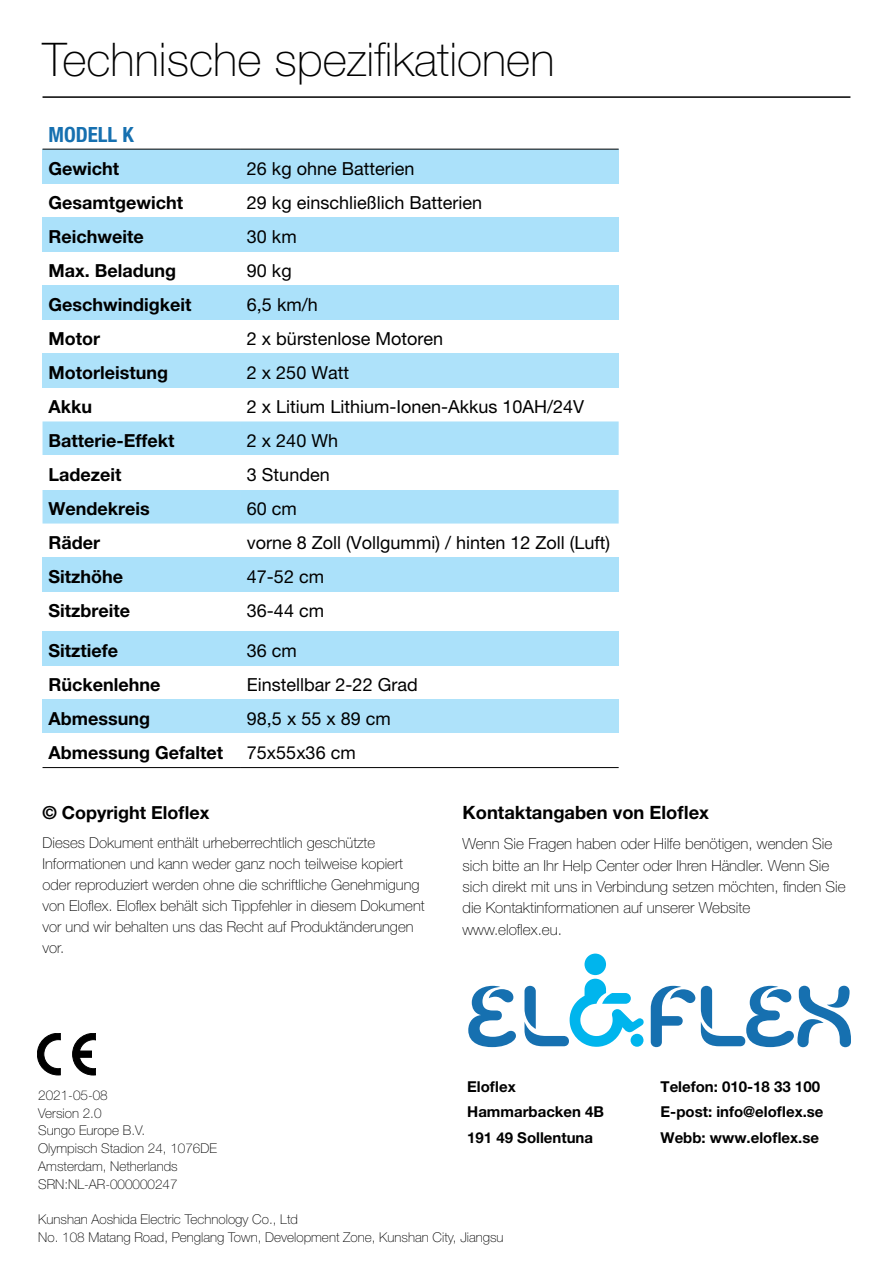
<style>
.page{position:relative;width:893px;height:1263px;background:#fff}
.page>*{position:absolute;margin:0;border:0;box-sizing:border-box;transform-origin:0 0}
.t1{font:100 46.5px "Helvetica Neue LT Pro";color:#000}
.t2{font:700 condensed 21px "Helvetica Neue LT Pro";color:#1670b0}
.t3{font:700 18.3px "Helvetica Neue LT Pro";color:#000}
.t4{font:18px "Helvetica Neue LT Pro";color:#000}
.t5{font:700 18px "Helvetica Neue LT Pro";color:#000}
.t6{font:100 15.3px/21.5px "Helvetica Neue LT Pro";color:#000}
.t7{font:100 15px/21px "Helvetica Neue LT Pro";color:#000}
.t8{font:700 15px/25.5px "Helvetica Neue LT Pro";color:#000}
.t9{font:100 13.5px/17.7px "Helvetica Neue LT Pro";color:#000}
</style>
<div class="page">
<svg style="left:468px;top:986px;width:48px;height:61px"></svg>
<svg style="left:651px;top:986px;width:44px;height:61px"></svg>
<svg style="left:701px;top:986px;width:150px;height:61px"></svg>
<div style="left:584px;top:953px;width:22px;height:22px;background:#00b5ed;border-radius:50%"></div>
<svg style="left:524px;top:979px;width:120px;height:68px"></svg>
<hr style="left:43px;top:96px;width:807px;height:2px;background:#000">
<div style="left:43px;top:149px;width:198px;height:34px;background:#abe1fa"></div>
<div style="left:241px;top:149px;width:378px;height:34px;background:#abe1fa"></div>
<div style="left:43px;top:217px;width:198px;height:34px;background:#abe1fa"></div>
<div style="left:241px;top:217px;width:378px;height:34px;background:#abe1fa"></div>
<div style="left:43px;top:285px;width:198px;height:34px;background:#abe1fa"></div>
<div style="left:241px;top:285px;width:378px;height:34px;background:#abe1fa"></div>
<div style="left:43px;top:353px;width:198px;height:34px;background:#aee2fa"></div>
<div style="left:241px;top:353px;width:378px;height:34px;background:#aee2fa"></div>
<div style="left:43px;top:421px;width:576px;height:102px;background:#abe1fa"></div>
<div style="left:43px;top:455px;width:198px;height:34px;background:#fff"></div>
<div style="left:241px;top:455px;width:378px;height:34px;background:#fff"></div>
<div style="left:43px;top:558px;width:198px;height:34px;background:#abe1fa"></div>
<div style="left:241px;top:558px;width:378px;height:34px;background:#abe1fa"></div>
<div style="left:43px;top:631px;width:198px;height:34px;background:#abe1fa"></div>
<div style="left:241px;top:631px;width:378px;height:34px;background:#abe1fa"></div>
<div style="left:43px;top:699px;width:198px;height:34px;background:#aee2fa"></div>
<div style="left:241px;top:699px;width:378px;height:34px;background:#aee2fa"></div>
<hr style="left:43px;top:149px;width:198px;height:1px;background:#000">
<hr style="left:241px;top:149px;width:378px;height:1px;background:#000">
<hr style="left:43px;top:767px;width:198px;height:1px;background:#000">
<hr style="left:241px;top:767px;width:378px;height:1px;background:#000">
<svg style="left:73px;top:1033px;width:23px;height:42px"></svg>
<svg style="left:37px;top:1033px;width:23px;height:42px"></svg>
<h1 class="t1" style="left:43px;top:33px;width:513px">Technische spezifikationen</h1>
<h2 class="t2" style="left:49px;top:122px;width:87px">MODELL K</h2>
<p class="t5" style="left:49px;top:157px;width:72px">Gewicht</p>
<p class="t4" style="left:247px;top:158px;width:169px">26 kg ohne Batterien</p>
<p class="t5" style="left:49px;top:191px;width:136px">Gesamtgewicht</p>
<p class="t4" style="left:247px;top:192px;width:237px">29 kg einschließlich Batterien</p>
<p class="t5" style="left:49px;top:225px;width:97px">Reichweite</p>
<p class="t4" style="left:247px;top:226px;width:51px">30 km</p>
<p class="t5" style="left:49px;top:259px;width:129px">Max. Beladung</p>
<p class="t4" style="left:247px;top:260px;width:46px">90 kg</p>
<p class="t5" style="left:49px;top:293px;width:144px">Geschwindigkeit</p>
<p class="t4" style="left:247px;top:294px;width:72px">6,5 km/h</p>
<p class="t5" style="left:49px;top:327px;width:53px">Motor</p>
<p class="t4" style="left:247px;top:328px;width:198px">2 x bürstenlose Motoren</p>
<p class="t5" style="left:49px;top:361px;width:121px">Motorleistung</p>
<p class="t4" style="left:247px;top:362px;width:104px">2 x 250 Watt</p>
<p class="t5" style="left:49px;top:396px;width:45px">Akku</p>
<p class="t4" style="left:247px;top:396px;width:339px">2 x Litium Lithium-Ionen-Akkus 10AH/24V</p>
<p class="t5" style="left:49px;top:430px;width:127px">Batterie-Effekt</p>
<p class="t4" style="left:247px;top:430px;width:93px">2 x 240 Wh</p>
<p class="t5" style="left:49px;top:464px;width:74px">Ladezeit</p>
<p class="t4" style="left:247px;top:464px;width:84px">3 Stunden</p>
<p class="t5" style="left:49px;top:498px;width:103px">Wendekreis</p>
<p class="t4" style="left:247px;top:498px;width:52px">60 cm</p>
<p class="t5" style="left:49px;top:532px;width:53px">Räder</p>
<p class="t4" style="left:247px;top:532px;width:365px">vorne 8 Zoll (Vollgummi) / hinten 12 Zoll (Luft)</p>
<p class="t5" style="left:49px;top:566px;width:76px">Sitzhöhe</p>
<p class="t4" style="left:247px;top:566px;width:79px">47-52 cm</p>
<p class="t5" style="left:49px;top:600px;width:83px">Sitzbreite</p>
<p class="t4" style="left:247px;top:600px;width:79px">36-44 cm</p>
<p class="t5" style="left:49px;top:640px;width:71px">Sitztiefe</p>
<p class="t4" style="left:247px;top:640px;width:52px">36 cm</p>
<p class="t5" style="left:49px;top:674px;width:113px">Rückenlehne</p>
<p class="t4" style="left:247px;top:674px;width:172px">Einstellbar 2-22 Grad</p>
<p class="t5" style="left:49px;top:708px;width:103px">Abmessung</p>
<p class="t4" style="left:247px;top:708px;width:145px">98,5 x 55 x 89 cm</p>
<p class="t5" style="left:49px;top:742px;width:176px">Abmessung Gefaltet</p>
<p class="t4" style="left:247px;top:742px;width:110px">75x55x36 cm</p>
<p class="t5" style="left:43px;top:801px;width:169px">© Copyright Eloflex</p>
<p class="t7" style="left:43px;top:832px;width:384px">Dieses Dokument enthält urheberrechtlich geschützte Informationen und kann weder ganz noch teilweise kopiert oder reproduziert werden ohne die schriftliche Genehmigung von Eloflex. Eloflex behält sich Tippfehler in diesem Dokument vor und wir behalten uns das Recht auf Produktänderungen vor.</p>
<p class="t3" style="left:462px;top:801px;width:248px">Kontaktangaben von Eloflex</p>
<p class="t6" style="left:462px;top:833px;width:385px">Wenn Sie Fragen haben oder Hilfe benötigen, wenden Sie sich bitte an Ihr Help Center oder Ihren Händler. Wenn Sie sich direkt mit uns in Verbindung setzen möchten, finden Sie die Kontaktinformationen auf unserer Website www.eloflex.eu.</p>
<p class="t8" style="left:467px;top:1073px;width:138px">Eloflex<br>Hammarbacken 4B<br>191 49 Sollentuna</p>
<p class="t8" style="left:660px;top:1073px;width:165px">Telefon: 010-18 33 100<br>E-post: info@eloflex.se<br>Webb: www.eloflex.se</p>
<p class="t9" style="left:38px;top:1086px;width:180px">2021-05-08<br>Version 2.0<br>Sungo Europe B.V.<br>Olympisch Stadion 24, 1076DE<br>Amsterdam, Netherlands<br>SRN:NL-AR-000000247</p>
<p class="t9" style="left:38px;top:1210px;width:467px">Kunshan Aoshida Electric Technology Co., Ltd<br>No. 108 Matang Road, Penglang Town, Development Zone, Kunshan City, Jiangsu</p>
</div>
